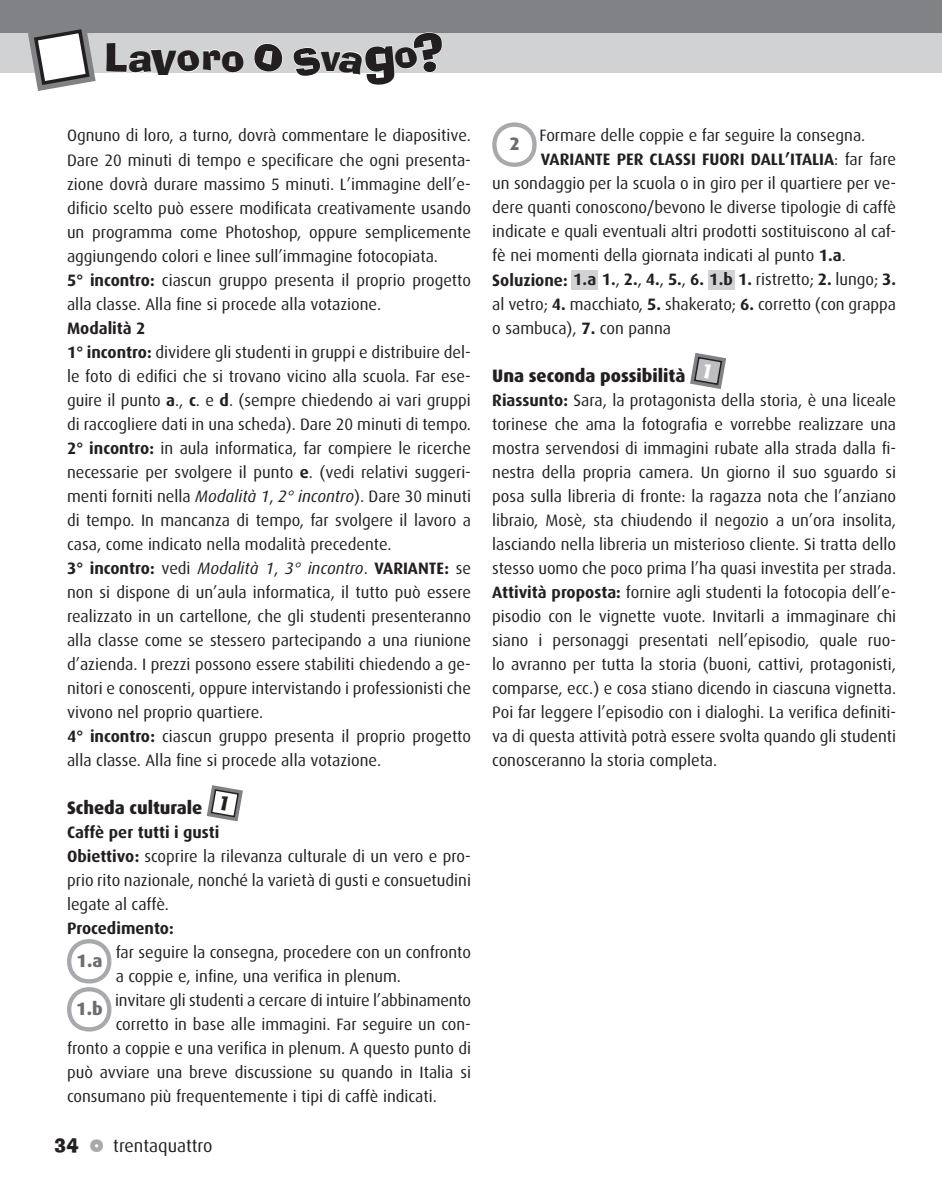
<style>
.page{position:relative;width:942px;height:1198px;background:#fff}
.page>*{position:absolute;margin:0;border:0;box-sizing:border-box;transform-origin:0 0}
.t1{font:38.25px "Ad Lib BT";color:#231f20}
.t2{font:800 18px "Dax OT";letter-spacing:-.005em;color:#231f20}
.t3{font:18px "Dax OT";color:#231f20}
.t4{font:800 18px "Dax OT";color:#6c6d70}
.t5{font:18px "Ad Lib BT";color:#231f20}
.t6{font:16.5px/24px "Dax OT";color:#231f20}
.t7{font:700 16.5px "Dax OT";color:#231f20}
.s1{font-size:49.65px}
.s2{font-weight:700}
.s3{font-style:italic}
.s4{font-weight:400}
</style>
<div class="page">
<div style="left:0;top:33px;width:942px;height:40px;background:#d1d2d4"></div>
<div style="left:0;top:0;width:942px;height:33px;background:#808285"></div>
<svg style="left:492px;top:122px;width:45px;height:45px"></svg>
<div style="left:571px;top:270px;width:27px;height:19px;background:#d1d2d4"></div>
<div style="left:708px;top:270px;width:26px;height:19px;background:#d1d2d4"></div>
<svg style="left:67px;top:939px;width:45px;height:93px"></svg>
<svg style="left:26px;top:21px;width:72px;height:70px"></svg>
<svg style="left:0;top:0;width:4px;height:4px"></svg>
<svg style="left:938px;top:0;width:4px;height:4px"></svg>
<svg style="left:690px;top:353px;width:37px;height:36px"></svg>
<svg style="left:206px;top:785px;width:37px;height:37px"></svg>
<svg style="left:106px;top:43px;width:138px;height:30px"></svg>
<svg style="left:254px;top:43px;width:29px;height:29px"></svg>
<svg style="left:292px;top:31px;width:155px;height:42px"></svg>
<h1 class="t1" style="left:104px;top:33px;width:74px">La<span class="s1">v</span></h1>
<h1 class="t1" style="left:201px;top:32px;width:45px">ro</h1>
<h1 class="t1" style="left:321px;top:33px;width:21px">v</h1>
<p class="t6" style="left:67px;top:121px;width:405px">Ognuno di loro, a turno, dovrà commentare le diapositive.<br>Dare 20 minuti di tempo e specificare che ogni presenta&shy;zione dovrà durare massimo 5 minuti. L’immagine dell’e&shy;dificio scelto può essere modificata creativamente usando un programma come Photoshop, oppure semplicemente aggiungendo colori e linee sull’immagine fotocopiata.<br><span class="s2">5° incontro:</span> ciascun gruppo presenta il proprio progetto alla classe. Alla fine si procede alla votazione.</p>
<p class="t6" style="left:67px;top:313px;width:406px"><span class="s2">Modalità 2<br>1° incontro:</span> dividere gli studenti in gruppi e distribuire del&shy;le foto di edifici che si trovano vicino alla scuola. Far ese&shy;guire il punto <span class="s2">a</span>., <span class="s2">c</span>. e <span class="s2">d</span>. (sempre chiedendo ai vari gruppi di raccogliere dati in una scheda). Dare 20 minuti di tempo.<br><span class="s2">2° incontro:</span> in aula informatica, far compiere le ricerche necessarie per svolgere il punto <span class="s2">e</span>. (vedi relativi suggeri&shy;menti forniti nella <span class="s3">Modalità 1</span>, <span class="s3">2° incontro</span>). Dare 30 minuti di tempo. In mancanza di tempo, far svolgere il lavoro a casa, come indicato nella modalità precedente.<br><span class="s2">3° incontro:</span> vedi <span class="s3">Modalità 1</span>, <span class="s3">3° incontro</span>. <span class="s2">VARIANTE:</span> se non si dispone di un’aula informatica, il tutto può essere realizzato in un cartellone, che gli studenti presenteranno alla classe come se stessero partecipando a una riunione d’azienda. I prezzi possono essere stabiliti chiedendo a ge&shy;nitori e conoscenti, oppure intervistando i professionisti che vivono nel proprio quartiere.<br><span class="s2">4° incontro:</span> ciascun gruppo presenta il proprio progetto alla classe. Alla fine si procede alla votazione.</p>
<p class="t2" style="left:67px;top:790px;width:137px">Scheda culturale</p>
<p class="t6" style="left:67px;top:817px;width:405px"><span class="s2">Caffè per tutti i gusti<br>Obiettivo:</span> scoprire la rilevanza culturale di un vero e pro&shy;prio rito nazionale, nonché la varietà di gusti e consuetudini legate al caffè.</p>
<p class="t7" style="left:67px;top:912px;width:108px">Procedimento:</p>
<p class="t4" style="left:77px;top:943px;width:27px">1.a</p>
<p class="t6" style="left:116px;top:937px;width:357px">far seguire la consegna, procedere con un confronto a coppie e, infine, una verifica in plenum.</p>
<p class="t4" style="left:76px;top:991px;width:28px">1.b</p>
<p class="t6" style="left:115px;top:985px;width:357px">invitare gli studenti a cercare di intuire l’abbinamento</p>
<p class="t6" style="left:116px;top:1009px;width:357px">corretto in base alle immagini. Far seguire un con-</p>
<p class="t6" style="left:67px;top:1033px;width:405px">fronto a coppie e una verifica in plenum. A questo punto di</p>
<p class="t6" style="left:67px;top:1057px;width:405px">può avviare una breve discussione su quando in Italia si</p>
<p class="t6" style="left:67px;top:1081px;width:371px">consumano più frequentemente i tipi di caffè indicati.</p>
<p class="t5" style="left:54px;top:1133px;width:26px">34</p>
<p class="t3" style="left:113px;top:1128px;width:101px">trentaquattro</p>
<p class="t4" style="left:509px;top:127px;width:12px">2</p>
<p class="t6" style="left:539px;top:121px;width:327px">Formare delle coppie e far seguire la consegna.</p>
<p class="t7" style="left:541px;top:144px;width:357px">VARIANTE PER CLASSI FUORI DALL’ITALIA<span class="s4">: far fare</span></p>
<p class="t6" style="left:492px;top:169px;width:405px">un sondaggio per la scuola o in giro per il quartiere per ve-</p>
<p class="t6" style="left:492px;top:193px;width:405px">dere quanti conoscono/bevono le diverse tipologie di caffè</p>
<p class="t6" style="left:492px;top:217px;width:405px">indicate e quali eventuali altri prodotti sostituiscono al caf-</p>
<p class="t6" style="left:492px;top:241px;width:355px">fè nei momenti della giornata indicati al punto <span class="s2">1.a</span>.</p>
<p class="t7" style="left:492px;top:264px;width:405px">Soluzione: 1.a 1.<span class="s4">,</span> 2.<span class="s4">,</span> 4.<span class="s4">,</span> 5.<span class="s4">,</span> 6. 1.b 1. <span class="s4">ristretto;</span> 2. <span class="s4">lungo;</span> 3.</p>
<p class="t6" style="left:492px;top:289px;width:405px">al vetro; <span class="s2">4.</span> macchiato, <span class="s2">5.</span> shakerato; <span class="s2">6.</span> corretto (con grappa</p>
<p class="t6" style="left:492px;top:313px;width:180px">o sambuca), <span class="s2">7.</span> con panna</p>
<p class="t2" style="left:492px;top:358px;width:195px">Una seconda possibilità</p>
<p class="t6" style="left:492px;top:385px;width:405px;text-align:justify"><span class="s2">Riassunto:</span> Sara, la protagonista della storia, è una liceale torinese che ama la fotografia e vorrebbe realizzare una mostra servendosi di immagini rubate alla strada dalla fi&shy;nestra della propria camera. Un giorno il suo sguardo si posa sulla libreria di fronte: la ragazza nota che l’anziano libraio, Mosè, sta chiudendo il negozio a un’ora insolita, lasciando nella libreria un misterioso cliente. Si tratta dello stesso uomo che poco prima l’ha quasi investita per strada.<br><span class="s2">Attività proposta:</span> fornire agli studenti la fotocopia dell’e&shy;pisodio con le vignette vuote. Invitarli a immaginare chi siano i personaggi presentati nell’episodio, quale ruo&shy;lo avranno per tutta la storia (buoni, cattivi, protagonisti, comparse, ecc.) e cosa stiano dicendo in ciascuna vignetta.<br>Poi far leggere l’episodio con i dialoghi. La verifica definiti&shy;va di questa attività potrà essere svolta quando gli studenti conosceranno la storia completa.</p>
</div>
